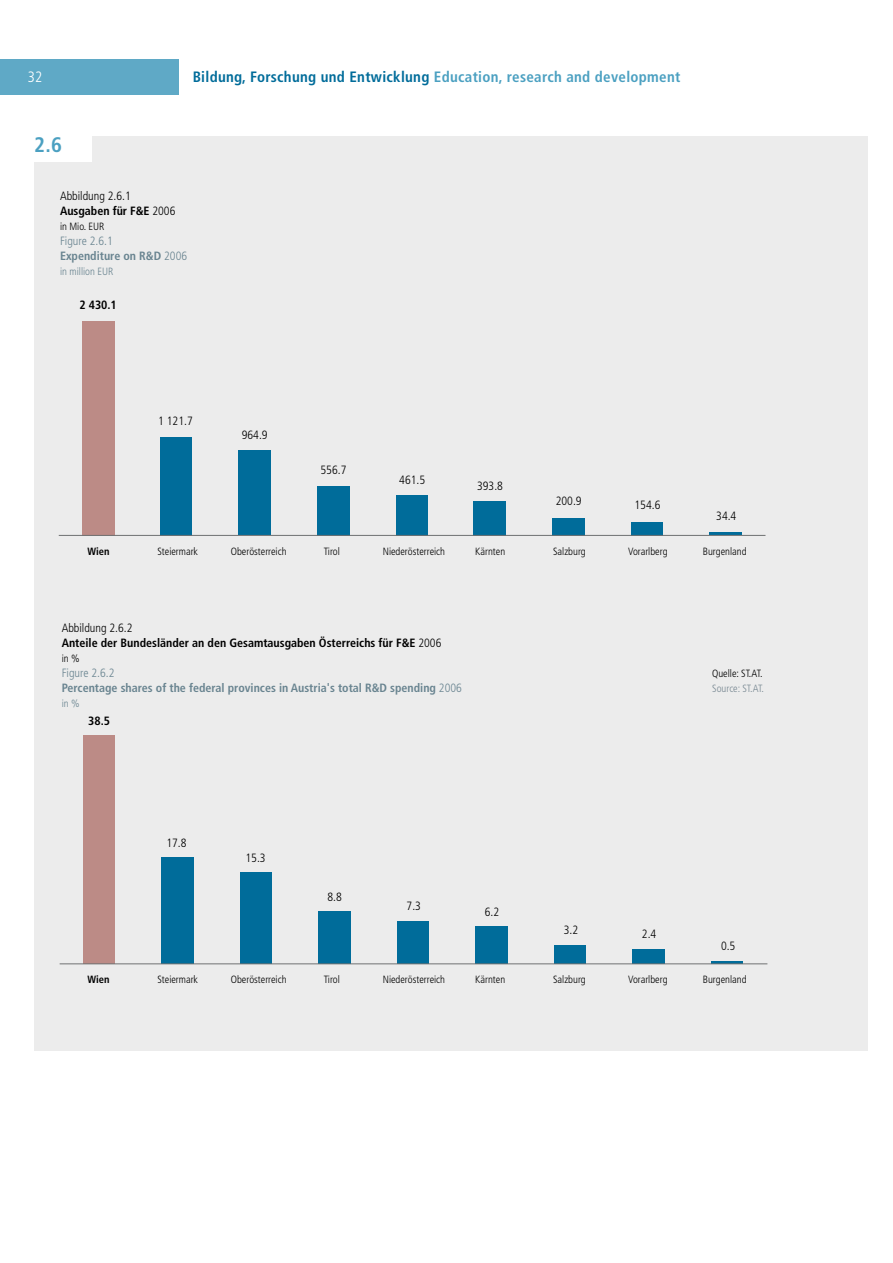
<style>
.page{position:relative;width:893px;height:1263px;background:#fff}
.page>*{position:absolute;margin:0;border:0;box-sizing:border-box;transform-origin:0 0}
.t1{font:700 condensed 21px "Frutiger LT Std";color:#4ba0c1}
.t2{font:700 condensed 15px "Frutiger LT Std";letter-spacing:.02em;color:#4ba0c1}
.t3{font:300 condensed 15px "Frutiger LT Std";color:#fff}
.t4{font:700 condensed 12px/15px "Frutiger LT Std";color:#698490}
.t5{font:300 condensed 12px/15px "Frutiger LT Std";color:#000}
.t6{font:700 condensed 12px/15px "Frutiger LT Std";color:#000}
.t7{font:300 condensed 10.5px "Frutiger LT Std";color:#000}
.t8{font:300 condensed 10.5px "Frutiger LT Std";color:#698490}
.t9{font:300 condensed 10.5px "Frutiger LT Std";color:#788892}
.t10{font:700 condensed 10.5px "Frutiger LT Std";color:#000}
.s1{color:#006c9a}
.s2{font-weight:700}
.s3{font-weight:300}
</style>
<div class="page">
<div style="left:0;top:60px;width:179px;height:35px;background:#5fa9c6"></div>
<div style="left:34px;top:136px;width:833px;height:914px;background:#ececec"></div>
<div style="left:83px;top:736px;width:31px;height:228px;background:#bc8b86"></div>
<div style="left:161px;top:858px;width:33px;height:106px;background:#006c9a"></div>
<div style="left:240px;top:872px;width:32px;height:92px;background:#006c9a"></div>
<div style="left:318px;top:911px;width:33px;height:53px;background:#006c9a"></div>
<div style="left:397px;top:921px;width:32px;height:43px;background:#006c9a"></div>
<div style="left:475px;top:926px;width:33px;height:38px;background:#006c9a"></div>
<div style="left:554px;top:945px;width:32px;height:19px;background:#006c9a"></div>
<div style="left:632px;top:949px;width:33px;height:15px;background:#006c9a"></div>
<hr style="left:712px;top:961px;width:31px;height:3px;background:#006c9a">
<hr style="left:60px;top:963px;width:707px;height:1px;background:#6f7172">
<div style="left:82px;top:321px;width:32px;height:214px;background:#bc8b86"></div>
<div style="left:161px;top:437px;width:31px;height:98px;background:#006c9a"></div>
<div style="left:238px;top:450px;width:33px;height:85px;background:#006c9a"></div>
<div style="left:317px;top:486px;width:33px;height:49px;background:#006c9a"></div>
<div style="left:396px;top:495px;width:31px;height:40px;background:#006c9a"></div>
<div style="left:474px;top:501px;width:32px;height:34px;background:#006c9a"></div>
<div style="left:552px;top:518px;width:33px;height:17px;background:#006c9a"></div>
<div style="left:631px;top:522px;width:32px;height:13px;background:#006c9a"></div>
<hr style="left:709px;top:532px;width:32px;height:3px;background:#006c9a">
<hr style="left:59px;top:535px;width:706px;height:1px;background:#6f7172">
<div style="left:34px;top:132px;width:57px;height:30px;background:#fff"></div>
<h2 class="t3" style="left:28px;top:69px;width:16px">32</h2>
<h1 class="t1" style="left:34px;top:132px;width:30px">2.6</h1>
<h2 class="t2" style="left:193px;top:68px;width:489px"><span class="s1">Bildung, Forschung und Entwicklung</span> Education, research and development</h2>
<p class="t5" style="left:60px;top:189px;width:117px">Abbildung 2.6.1<br><span class="s2">Ausgaben für F&amp;E</span> 2006</p>
<p class="t7" style="left:60px;top:221px;width:46px">in Mio. EUR</p>
<p class="t4" style="left:60px;top:233px;width:129px"><span class="s3">Figure 2.6.1<br></span>Expenditure on R&amp;D <span class="s3">2006</span></p>
<p class="t8" style="left:60px;top:266px;width:55px">in million EUR</p>
<p class="t6" style="left:79px;top:297px;width:39px">2 430.1</p>
<p class="t5" style="left:158px;top:414px;width:36px">1 121.7</p>
<p class="t5" style="left:242px;top:428px;width:27px">964.9</p>
<p class="t5" style="left:321px;top:462px;width:27px">556.7</p>
<p class="t5" style="left:399px;top:472px;width:27px">461.5</p>
<p class="t5" style="left:477px;top:478px;width:27px">393.8</p>
<p class="t5" style="left:556px;top:494px;width:27px">200.9</p>
<p class="t5" style="left:634px;top:498px;width:27px">154.6</p>
<p class="t5" style="left:716px;top:509px;width:22px">34.4</p>
<p class="t10" style="left:88px;top:545px;width:23px">Wien</p>
<p class="t7" style="left:157px;top:545px;width:42px">Steiermark</p>
<p class="t7" style="left:231px;top:545px;width:57px">Oberösterreich</p>
<p class="t7" style="left:324px;top:545px;width:18px">Tirol</p>
<p class="t7" style="left:383px;top:545px;width:64px">Niederösterreich</p>
<p class="t7" style="left:475px;top:545px;width:31px">Kärnten</p>
<p class="t7" style="left:553px;top:545px;width:34px">Salzburg</p>
<p class="t7" style="left:628px;top:545px;width:41px">Vorarlberg</p>
<p class="t7" style="left:703px;top:545px;width:45px">Burgenland</p>
<p class="t6" style="left:62px;top:621px;width:381px"><span class="s3">Abbildung 2.6.2<br></span>Anteile der Bundesländer an den Gesamtausgaben Österreichs für F&amp;E <span class="s3">2006</span></p>
<p class="t7" style="left:62px;top:653px;width:20px">in %</p>
<p class="t4" style="left:62px;top:666px;width:402px"><span class="s3">Figure 2.6.2<br></span>Percentage shares of the federal provinces in Austria's total R&amp;D spending <span class="s3">2006</span></p>
<p class="t8" style="left:62px;top:698px;width:20px">in %</p>
<p class="t6" style="left:88px;top:713px;width:23px">38.5</p>
<p class="t5" style="left:166px;top:836px;width:22px">17.8</p>
<p class="t5" style="left:245px;top:850px;width:22px">15.3</p>
<p class="t5" style="left:328px;top:889px;width:16px">8.8</p>
<p class="t5" style="left:407px;top:899px;width:16px">7.3</p>
<p class="t5" style="left:485px;top:904px;width:16px">6.2</p>
<p class="t7" style="left:712px;top:667px;width:52px">Quelle: ST.AT.</p>
<p class="t9" style="left:712px;top:682px;width:53px">Source: ST.AT.</p>
<p class="t5" style="left:564px;top:923px;width:16px">3.2</p>
<p class="t5" style="left:642px;top:927px;width:16px">2.4</p>
<p class="t5" style="left:721px;top:939px;width:16px">0.5</p>
<p class="t10" style="left:88px;top:973px;width:23px">Wien</p>
<p class="t7" style="left:157px;top:974px;width:42px">Steiermark</p>
<p class="t7" style="left:231px;top:974px;width:57px">Oberösterreich</p>
<p class="t7" style="left:324px;top:974px;width:18px">Tirol</p>
<p class="t7" style="left:383px;top:974px;width:64px">Niederösterreich</p>
<p class="t7" style="left:475px;top:974px;width:31px">Kärnten</p>
<p class="t7" style="left:553px;top:974px;width:34px">Salzburg</p>
<p class="t7" style="left:628px;top:974px;width:41px">Vorarlberg</p>
<p class="t7" style="left:703px;top:974px;width:45px">Burgenland</p>
</div>
